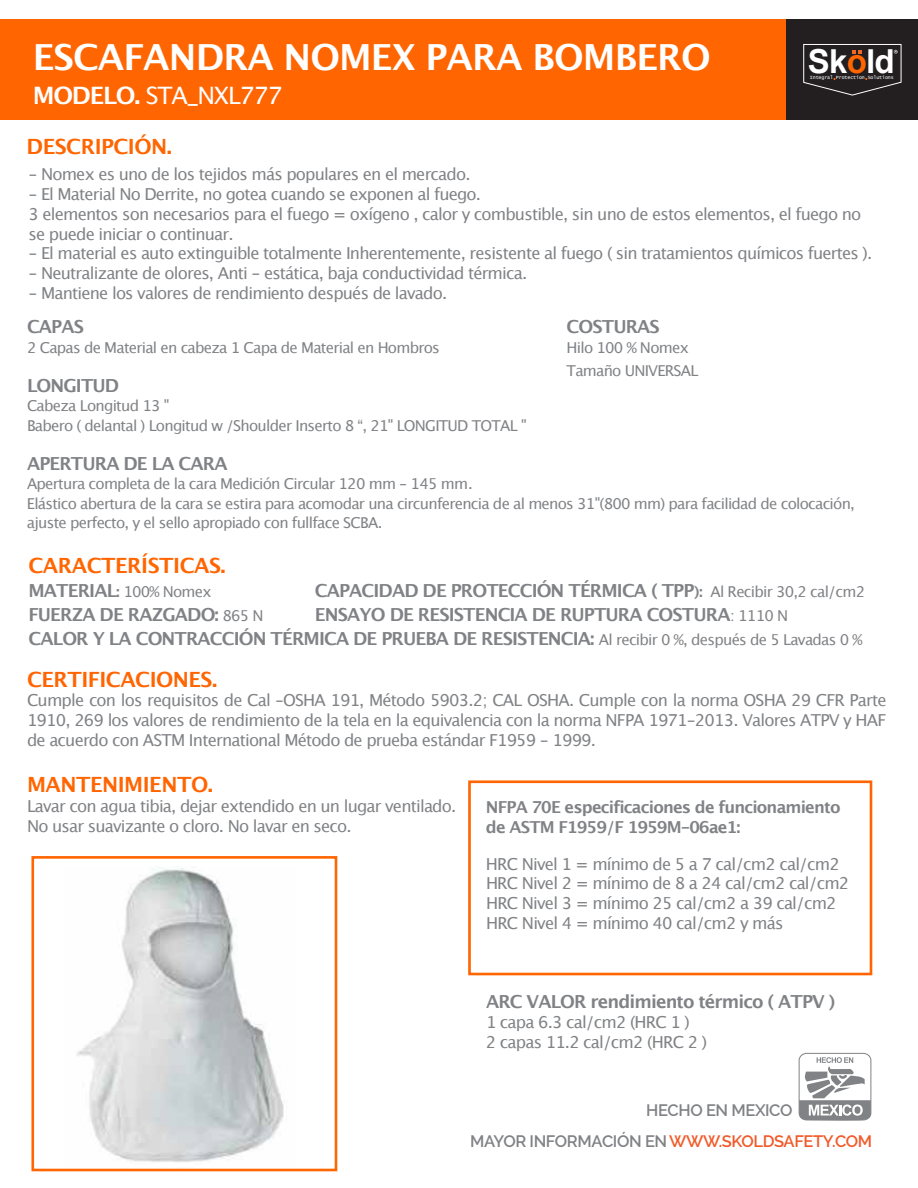
<style>
.page{position:relative;width:918px;height:1188px;background:#fff}
.page>*{position:absolute;margin:0;border:0;box-sizing:border-box;transform-origin:0 0}
.t1{font:700 36px "Lucida Grande";letter-spacing:-.025em;color:#fff}
.t2{font:700 33px "Arial";letter-spacing:-.025em;color:#fff}
.t3{font:24px "Lucida Grande";letter-spacing:-.05em;color:#fff}
.t4{font:700 21px "Lucida Grande";letter-spacing:-.025em;color:#ff6501}
.t5{font:700 18px/24px "Lucida Grande";letter-spacing:-.05em;color:#808285}
.t6{font:16.5px/19.8px "Lucida Grande";letter-spacing:-.05em;color:#808285}
.t7{font:700 16.5px/19.8px "Lucida Grande";letter-spacing:-.05em;color:#808285}
.t8{font:600 16.5px "Raleway";letter-spacing:-.025em;color:#f15a29}
.t9{font:600 16.5px "Raleway";letter-spacing:-.025em;color:#808285}
.t10{font:15px/19.5px "Lucida Grande";letter-spacing:-.05em;color:#808285}
.t11{font:4.95px "Lucida Console";letter-spacing:-.02em;color:#fff}
.s1{font-weight:700}
.s2{color:#ff6501}
.s3{font-weight:700;font-size:18px}
.s4{font-size:15px}
.s5{font-weight:400;font-size:15px}
.s6{color:#808285}
</style>
<div class="page">
<img style="left:77px;top:867px;width:207px;height:295px">
<div style="left:0;top:19px;width:786px;height:101px;background:#ff6501"></div>
<div style="left:786px;top:19px;width:132px;height:101px;background:#231f20"></div>
<svg style="left:803px;top:44px;width:99px;height:52px"></svg>
<div style="left:468px;top:780px;width:404px;height:195px;border:3px solid #ff6501"></div>
<div style="left:31px;top:856px;width:306px;height:315px;border:3px solid #ff6501"></div>
<div style="left:799px;top:1053px;width:72px;height:67px;border:1px solid #808285;border-radius:7px"></div>
<svg style="left:799px;top:1057px;width:73px;height:64px"></svg>
<h1 class="t1" style="left:33px;top:33px;width:680px">ESCAFANDRA NOMEX PARA BOMBERO</h1>
<h3 class="t3" style="left:33px;top:80px;width:251px"><span class="s1">MODELO.</span> STA_NXL777</h3>
<h2 class="t2" style="left:808px;top:40px;width:88px">Sk<span class="s2">o</span>ld</h2>
<p class="t11" style="left:810px;top:76px;width:85px">Integral<span class="s2">.</span>Protection<span class="s2">.</span>Solutions</p>
<p class="t4" style="left:27px;top:133px;width:147px">DESCRIPCIÓN.</p>
<p class="t6" style="left:28px;top:165px;width:444px">- Nomex es uno de los tejidos más populares en el mercado.</p>
<p class="t6" style="left:29px;top:185px;width:834px">- El Material No Derrite, no gotea cuando se exponen al fuego.<br>3 elementos son necesarios para el fuego = oxígeno , calor y combustible, sin uno de estos elementos, el fuego no se puede iniciar o continuar.</p>
<p class="t6" style="left:29px;top:244px;width:845px">- El material es auto extinguible totalmente Inherentemente, resistente al fuego ( sin tratamientos químicos fuertes ).</p>
<p class="t6" style="left:29px;top:264px;width:500px">- Neutralizante de olores, Anti - estática, baja conductividad térmica.</p>
<p class="t6" style="left:29px;top:284px;width:420px">- Mantiene los valores de rendimiento después de lavado.</p>
<p class="t5" style="left:567px;top:315px;width:95px">COSTURAS</p>
<p class="t10" style="left:567px;top:336px;width:133px;line-height:23.1px">Hilo 100 % Nomex<br>Tamaño UNIVERSAL</p>
<p class="t5" style="left:27px;top:316px;width:59px">CAPAS</p>
<p class="t10" style="left:27px;top:338px;width:414px">2 Capas de Material en cabeza 1 Capa de Material en Hombros</p>
<p class="t5" style="left:27px;top:374px;width:94px">LONGITUD</p>
<p class="t10" style="left:27px;top:397px;width:501px">Cabeza Longitud 13 "<br>Babero ( delantal ) Longitud w /Shoulder Inserto 8 “, 21" LONGITUD TOTAL "</p>
<p class="t5" style="left:27px;top:452px;width:202px">APERTURA DE LA CARA</p>
<p class="t10" style="left:27px;top:475px;width:830px">Apertura completa de la cara Medición Circular 120 mm - 145 mm.<br>Elástico abertura de la cara se estira para acomodar una circunferencia de al menos 31"(800 mm) para facilidad de colocación, ajuste perfecto, y el sello apropiado con fullface SCBA.</p>
<p class="t4" style="left:28px;top:551px;width:199px">CARACTERÍSTICAS.</p>
<p class="t10" style="left:28px;top:583px;width:185px"><span class="s3">MATERIAL</span><span class="s1">:</span> 100% Nomex</p>
<p class="t5" style="left:315px;top:579px;width:552px">CAPACIDAD DE PROTECCIÓN TÉRMICA ( TPP<span class="s4">):</span> <span class="s5">Al Recibir 30,2 cal/cm2</span></p>
<p class="t5" style="left:28px;top:603px;width:237px">FUERZA DE RAZGADO: <span class="s5">865 N</span></p>
<p class="t5" style="left:28px;top:603px;width:835px;text-indent:286px">ENSAYO DE RESISTENCIA DE RUPTURA COSTURA<span class="s5">: 1110 N<br></span>CALOR Y LA CONTRACCIÓN TÉRMICA DE PRUEBA DE RESISTENCIA: <span class="s5">Al recibir 0 %, después de 5 Lavadas 0 %</span></p>
<p class="t4" style="left:27px;top:665px;width:192px">CERTIFICACIONES.</p>
<p class="t6" style="left:27px;top:691px;width:861px;text-align:justify">Cumple con los requisitos de Cal –OSHA 191, Método 5903.2; CAL OSHA. Cumple con la norma OSHA 29 CFR Parte 1910, 269 los valores de rendimiento de la tela en la equivalencia con la norma NFPA 1971-2013. Valores ATPV y HAF de acuerdo con ASTM International Método de prueba estándar F1959 - 1999.</p>
<p class="t4" style="left:27px;top:771px;width:187px">MANTENIMIENTO.</p>
<p class="t6" style="left:27px;top:797px;width:431px">Lavar con agua tibia, dejar extendido en un lugar ventilado.<br>No usar suavizante o cloro. No lavar en seco.</p>
<p class="t7" style="left:486px;top:798px;width:356px">NFPA 70E especificaciones de funcionamiento de ASTM F1959/F 1959M-06ae1:</p>
<p class="t6" style="left:486px;top:855px;width:365px">HRC Nivel 1 = mínimo de 5 a 7 cal/cm2 cal/cm2<br>HRC Nivel 2 = mínimo de 8 a 24 cal/cm2 cal/cm2<br>HRC Nivel 3 = mínimo 25 cal/cm2 a 39 cal/cm2<br>HRC Nivel 4 = mínimo 40 cal/cm2 y más</p>
<p class="t5" style="left:486px;top:991px;width:351px">ARC VALOR rendimiento térmico ( ATPV )</p>
<p class="t6" style="left:486px;top:1013px;width:223px">1 capa 6.3 cal/cm2 (HRC 1 )<br>2 capas 11.2 cal/cm2 (HRC 2 )</p>
<p class="t9" style="left:646px;top:1101px;width:148px">HECHO EN MEXICO</p>
<p class="t8" style="left:470px;top:1132px;width:404px"><span class="s6">MAYOR INFORMACIÓN EN</span>WWW.SKOLDSAFETY.COM</p>
</div>
